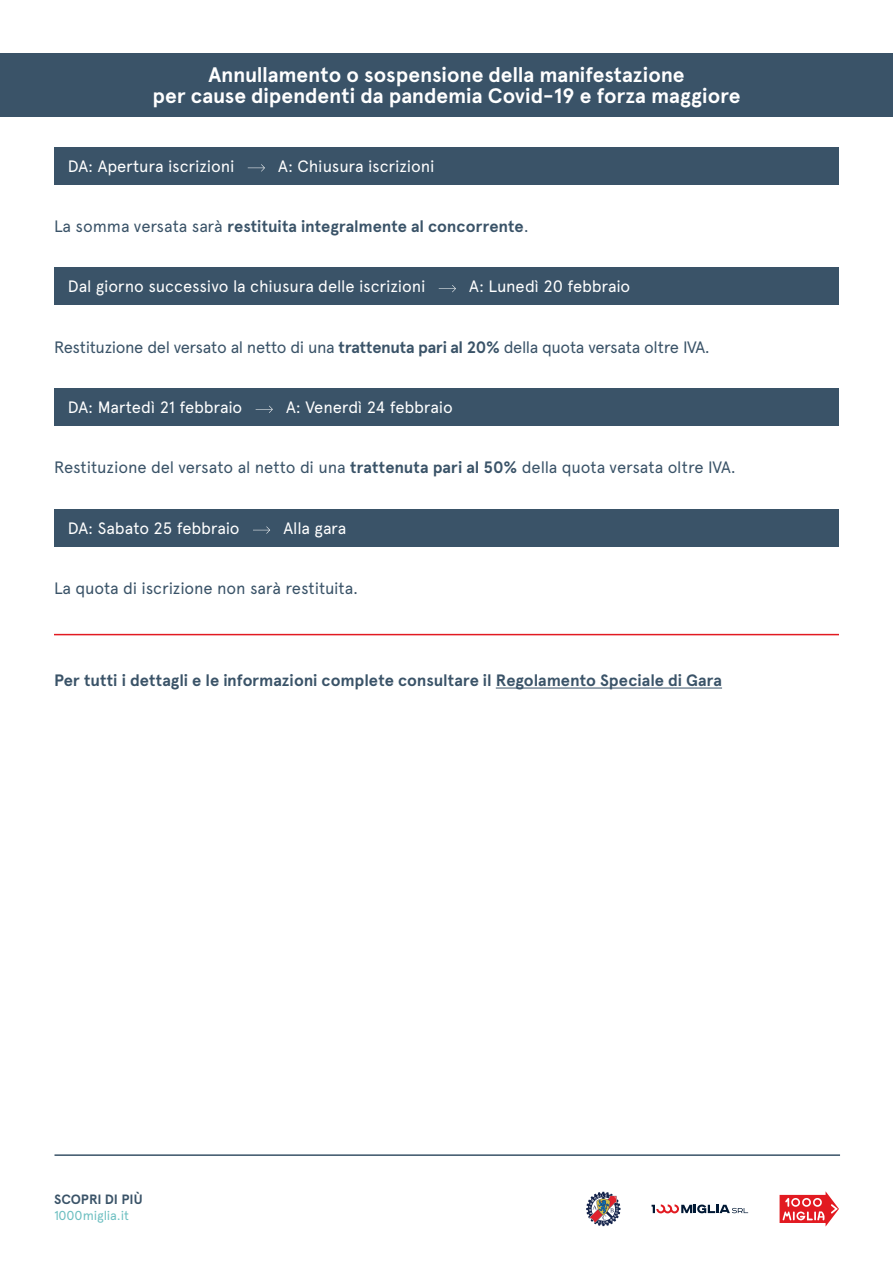
<style>
.page{position:relative;width:893px;height:1263px;background:#fff}
.page>*{position:absolute;margin:0;border:0;box-sizing:border-box;transform-origin:0 0}
.t1{font:700 21px "Apercu Pro";letter-spacing:-.005em;color:#fff}
.t2{font:16.5px "Apercu Pro";letter-spacing:-.015em;color:#3a5368}
.t3{font:16.5px "Apercu Pro";letter-spacing:-.01em;color:#fff}
.t4{font:700 16.5px "Apercu Pro";letter-spacing:-.005em;color:#3a5368}
.t5{font:700 13.5px "Apercu Pro";color:#3a5368}
.t6{font:12.9px "Apercu Pro";letter-spacing:-.005em;color:#6dbfc1}
.s1{font-weight:400}
.s2{font-weight:700}
</style>
<div class="page">
<hr style="left:54px;top:1154px;width:786px;height:2px;background:#3a5368">
<svg style="left:779px;top:1191px;width:60px;height:36px"></svg>
<svg style="left:586px;top:1191px;width:35px;height:35px"></svg>
<svg style="left:652px;top:1204px;width:96px;height:9px"></svg>
<div style="left:54px;top:147px;width:785px;height:37px;background:#3a5368"></div>
<svg style="left:248px;top:164px;width:17px;height:8px"></svg>
<div style="left:54px;top:268px;width:785px;height:37px;background:#3a5368"></div>
<svg style="left:439px;top:285px;width:17px;height:7px"></svg>
<div style="left:54px;top:389px;width:785px;height:37px;background:#3a5368"></div>
<svg style="left:256px;top:406px;width:17px;height:7px"></svg>
<div style="left:0;top:54px;width:893px;height:63px;background:#3a5368"></div>
<div style="left:54px;top:509px;width:785px;height:37px;background:#3a5368"></div>
<svg style="left:253px;top:526px;width:17px;height:8px"></svg>
<hr style="left:496px;top:688px;width:226px;height:1px;background:#3a5368">
<hr style="left:54px;top:634px;width:785px;height:1px;background:#e21a21">
<p class="t1" style="left:208px;top:59px;width:478px">Annullamento o sospensione della manifestazione</p>
<p class="t1" style="left:152px;top:80px;width:590px">per cause dipendenti da pandemia Covid-19 e forza maggiore</p>
<p class="t3" style="left:68px;top:153px;width:168px">DA: Apertura iscrizioni</p>
<p class="t3" style="left:278px;top:153px;width:158px">A: Chiusura iscrizioni</p>
<p class="t4" style="left:54px;top:214px;width:476px"><span class="s1">La somma versata sarà</span> restituita integralmente al concorrente<span class="s1">.</span></p>
<p class="t3" style="left:68px;top:274px;width:359px">Dal giorno successivo la chiusura delle iscrizioni</p>
<p class="t3" style="left:469px;top:274px;width:163px">A: Lunedì 20 febbraio</p>
<p class="t2" style="left:54px;top:334px;width:657px">Restituzione del versato al netto di una <span class="s2">trattenuta pari al 20%</span> della quota versata oltre IVA.</p>
<p class="t3" style="left:68px;top:395px;width:176px">DA: Martedì 21 febbraio</p>
<p class="t3" style="left:286px;top:395px;width:168px">A: Venerdì 24 febbraio</p>
<p class="t2" style="left:54px;top:455px;width:683px">Restituzione del versato al netto di una <span class="s2">trattenuta pari al 50%</span> della quota versata oltre IVA.</p>
<p class="t3" style="left:68px;top:516px;width:173px">DA: Sabato 25 febbraio</p>
<p class="t3" style="left:283px;top:516px;width:64px">Alla gara</p>
<p class="t2" style="left:54px;top:576px;width:306px">La quota di iscrizione non sarà restituita.</p>
<p class="t4" style="left:54px;top:668px;width:670px">Per tutti i dettagli e le informazioni complete consultare il Regolamento Speciale di Gara</p>
<p class="t5" style="left:54px;top:1189px;width:90px">SCOPRI DI PIÙ</p>
<p class="t6" style="left:54px;top:1206px;width:77px">1000miglia.it</p>
</div>
